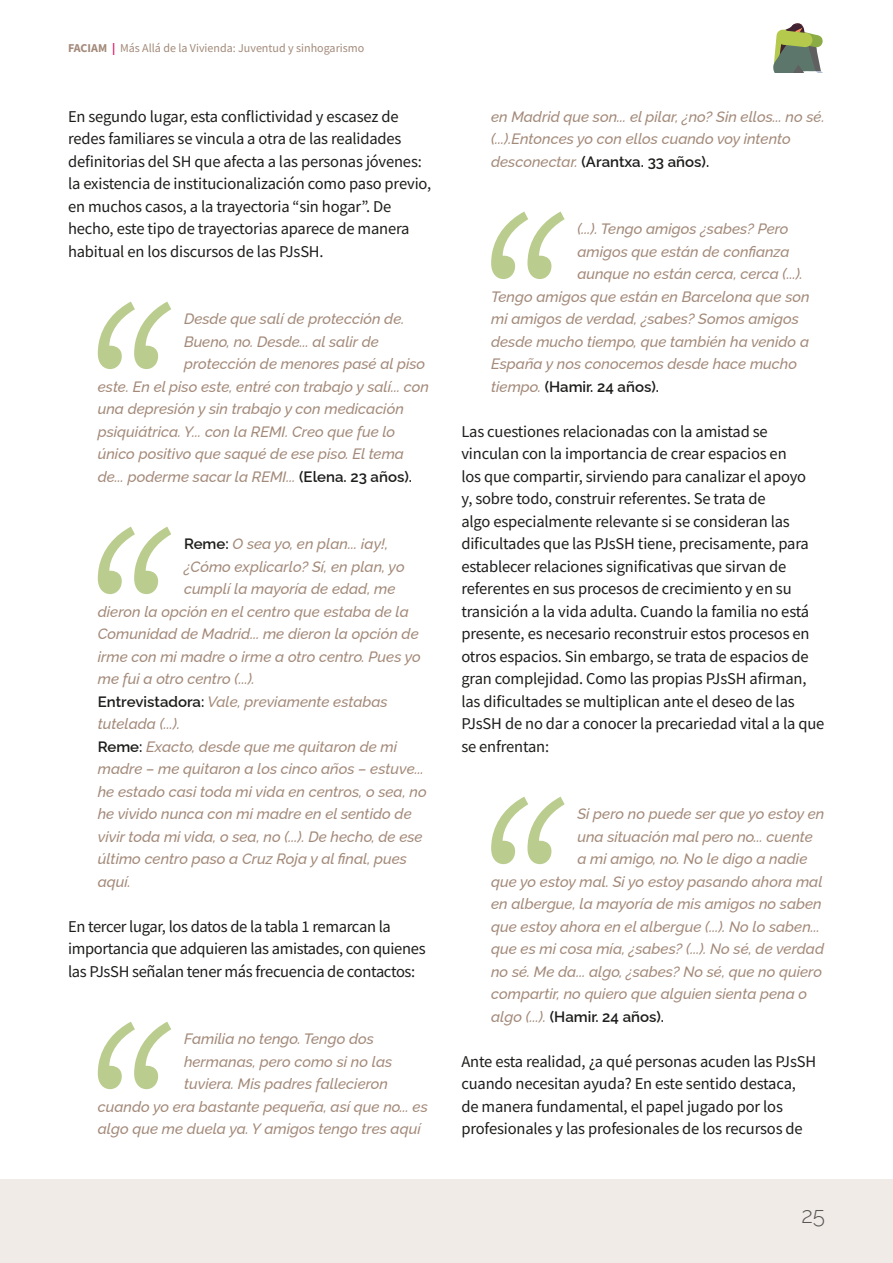
<style>
.page{position:relative;width:893px;height:1263px;background:#fff}
.page>*{position:absolute;margin:0;border:0;box-sizing:border-box;transform-origin:0 0}
.t1{font:300 22.5px "Raleway";color:#575756}
.t2{font:16.5px/22.5px "Source Sans Pro";letter-spacing:-.01em;color:#1d1d1b}
.t3{font:italic 500 15px/22.5px "Raleway";color:#a38a7a}
.t4{font:600 15px "Raleway";color:#1d1d1b}
.t5{font:12px "Source Sans Pro";color:#a38a7a}
.s1{font-weight:700}
.s2{font-weight:700;color:#d91c66}
.s3{font-weight:600;font-style:normal;color:#1d1d1b}
.s4{font-weight:500;font-style:italic;color:#a38a7a}
</style>
<div class="page">
<div style="left:0;top:1179px;width:893px;height:84px;background:#f0ebe6"></div>
<svg style="left:491px;top:212px;width:74px;height:67px"></svg>
<svg style="left:491px;top:797px;width:74px;height:67px"></svg>
<svg style="left:98px;top:302px;width:73px;height:67px"></svg>
<svg style="left:98px;top:527px;width:73px;height:67px"></svg>
<svg style="left:98px;top:1022px;width:73px;height:67px"></svg>
<svg style="left:773px;top:23px;width:50px;height:50px"></svg>
<p class="t5" style="left:68px;top:40px;width:298px"><span class="s1">FACIAM</span> <span class="s2">|</span> Más Allá de la Vivienda: Juventud y sinhogarismo</p>
<p class="t2" style="left:68px;top:105px;width:365px">En segundo lugar, esta conflictividad y escasez de redes familiares se vincula a otra de las realidades definitorias del SH que afecta a las personas jóvenes: la existencia de institucionalización como paso previo, en muchos casos, a la trayectoria “sin hogar”. De hecho, este tipo de trayectorias aparece de manera habitual en los discursos de las PJsSH.</p>
<p class="t3" style="left:184px;top:306px;width:222px">Desde que salí de protección de.</p>
<p class="t3" style="left:184px;top:328px;width:196px">Bueno, no. Desde... al salir de</p>
<p class="t3" style="left:184px;top:351px;width:243px">protección de menores pasé al piso</p>
<p class="t3" style="left:98px;top:373px;width:333px">este. En el piso este, entré con trabajo y salí... con</p>
<p class="t3" style="left:98px;top:396px;width:308px">una depresión y sin trabajo y con medicación</p>
<p class="t3" style="left:98px;top:418px;width:299px">psiquiátrica. Y... con la REMI. Creo que fue lo</p>
<p class="t3" style="left:98px;top:441px;width:308px">único positivo que saqué de ese piso. El tema</p>
<p class="t3" style="left:98px;top:463px;width:316px">de... poderme sacar la REMI... <span class="s3">(Elena. 23 años).</span></p>
<p class="t3" style="left:184px;top:531px;width:206px"><span class="s3">Reme:</span> O sea yo, en plan... ¡ay!,</p>
<p class="t3" style="left:184px;top:553px;width:222px">¿Cómo explicarlo? Sí, en plan, yo</p>
<p class="t3" style="left:184px;top:576px;width:213px">cumplí la mayoría de edad, me</p>
<p class="t3" style="left:98px;top:598px;width:313px">dieron la opción en el centro que estaba de la</p>
<p class="t3" style="left:98px;top:621px;width:322px">Comunidad de Madrid... me dieron la opción de</p>
<p class="t3" style="left:98px;top:643px;width:325px">irme con mi madre o irme a otro centro. Pues yo</p>
<p class="t3" style="left:98px;top:666px;width:159px">me fui a otro centro (...).</p>
<p class="t3" style="left:98px;top:688px;width:291px"><span class="s3">Entrevistadora:</span> Vale, previamente estabas</p>
<p class="t3" style="left:98px;top:711px;width:84px">tutelada (...).</p>
<p class="t3" style="left:98px;top:733px;width:301px"><span class="s3">Reme:</span> Exacto, desde que me quitaron de mi</p>
<p class="t3" style="left:98px;top:756px;width:327px">madre – me quitaron a los cinco años – estuve...</p>
<p class="t3" style="left:98px;top:778px;width:330px">he estado casi toda mi vida en centros, o sea, no</p>
<p class="t3" style="left:98px;top:801px;width:315px">he vivido nunca con mi madre en el sentido de</p>
<p class="t3" style="left:98px;top:823px;width:326px">vivir toda mi vida, o sea, no (...). De hecho, de ese</p>
<p class="t3" style="left:98px;top:846px;width:311px">último centro paso a Cruz Roja y al final, pues</p>
<p class="t3" style="left:98px;top:868px;width:35px">aquí.</p>
<p class="t2" style="left:68px;top:915px;width:359px">En tercer lugar, los datos de la tabla 1 remarcan la importancia que adquieren las amistades, con quienes las PJsSH señalan tener más frecuencia de contactos:</p>
<p class="t3" style="left:184px;top:1026px;width:192px">Familia no tengo. Tengo dos</p>
<p class="t3" style="left:184px;top:1048px;width:210px">hermanas, pero como si no las</p>
<p class="t3" style="left:184px;top:1071px;width:206px">tuviera. Mis padres fallecieron</p>
<p class="t3" style="left:98px;top:1093px;width:331px">cuando yo era bastante pequeña, así que no... es</p>
<p class="t3" style="left:98px;top:1116px;width:324px">algo que me duela ya. Y amigos tengo tres aquí</p>
<p class="t3" style="left:491px;top:103px;width:335px">en Madrid que son... el pilar, ¿no? Sin ellos... no sé. (...).Entonces yo con ellos cuando voy intento desconectar. <span class="s3">(Arantxa. 33 años).</span></p>
<p class="t3" style="left:577px;top:216px;width:213px">(...). Tengo amigos ¿sabes? Pero</p>
<p class="t3" style="left:577px;top:238px;width:214px">amigos que están de confianza</p>
<p class="t3" style="left:577px;top:261px;width:227px">aunque no están cerca, cerca (...).</p>
<p class="t3" style="left:491px;top:283px;width:320px">Tengo amigos que están en Barcelona que son</p>
<p class="t3" style="left:491px;top:306px;width:309px">mi amigos de verdad, ¿sabes? Somos amigos</p>
<p class="t3" style="left:491px;top:328px;width:319px">desde mucho tiempo, que también ha venido a</p>
<p class="t3" style="left:491px;top:351px;width:307px">España y nos conocemos desde hace mucho</p>
<p class="t4" style="left:491px;top:374px;width:169px"><span class="s4">tiempo.</span> (Hamir. 24 años).</p>
<p class="t2" style="left:461px;top:420px;width:365px">Las cuestiones relacionadas con la amistad se vinculan con la importancia de crear espacios en<br>los que compartir, sirviendo para canalizar el apoyo<br>y, sobre todo, construir referentes. Se trata de<br>algo especialmente relevante si se consideran las dificultades que las PJsSH tiene, precisamente, para establecer relaciones significativas que sirvan de referentes en sus procesos de crecimiento y en su transición a la vida adulta. Cuando la familia no está presente, es necesario reconstruir estos procesos en otros espacios. Sin embargo, se trata de espacios de gran complejidad. Como las propias PJsSH afirman, las dificultades se multiplican ante el deseo de las PJsSH de no dar a conocer la precariedad vital a la que se enfrentan:</p>
<p class="t3" style="left:577px;top:801px;width:248px">Si pero no puede ser que yo estoy en</p>
<p class="t3" style="left:577px;top:823px;width:237px">una situación mal pero no... cuente</p>
<p class="t3" style="left:577px;top:846px;width:232px">a mi amigo, no. No le digo a nadie</p>
<p class="t3" style="left:491px;top:868px;width:333px">que yo estoy mal. Si yo estoy pasando ahora mal</p>
<p class="t3" style="left:491px;top:891px;width:332px">en albergue, la mayoría de mis amigos no saben</p>
<p class="t3" style="left:491px;top:913px;width:330px">que estoy ahora en el albergue (...). No lo saben...</p>
<p class="t3" style="left:491px;top:936px;width:334px">que es mi cosa mía, ¿sabes? (...). No sé, de verdad</p>
<p class="t3" style="left:491px;top:958px;width:332px">no sé. Me da... algo, ¿sabes? No sé, que no quiero</p>
<p class="t3" style="left:491px;top:981px;width:318px">compartir, no quiero que alguien sienta pena o</p>
<p class="t4" style="left:491px;top:1004px;width:174px"><span class="s4">algo (...).</span> (Hamir. 24 años).</p>
<p class="t2" style="left:461px;top:1050px;width:356px">Ante esta realidad, ¿a qué personas acuden las PJsSH cuando necesitan ayuda? En este sentido destaca, de manera fundamental, el papel jugado por los profesionales y las profesionales de los recursos de</p>
<h1 class="t1" style="left:801px;top:1197px;width:25px">25</h1>
</div>
